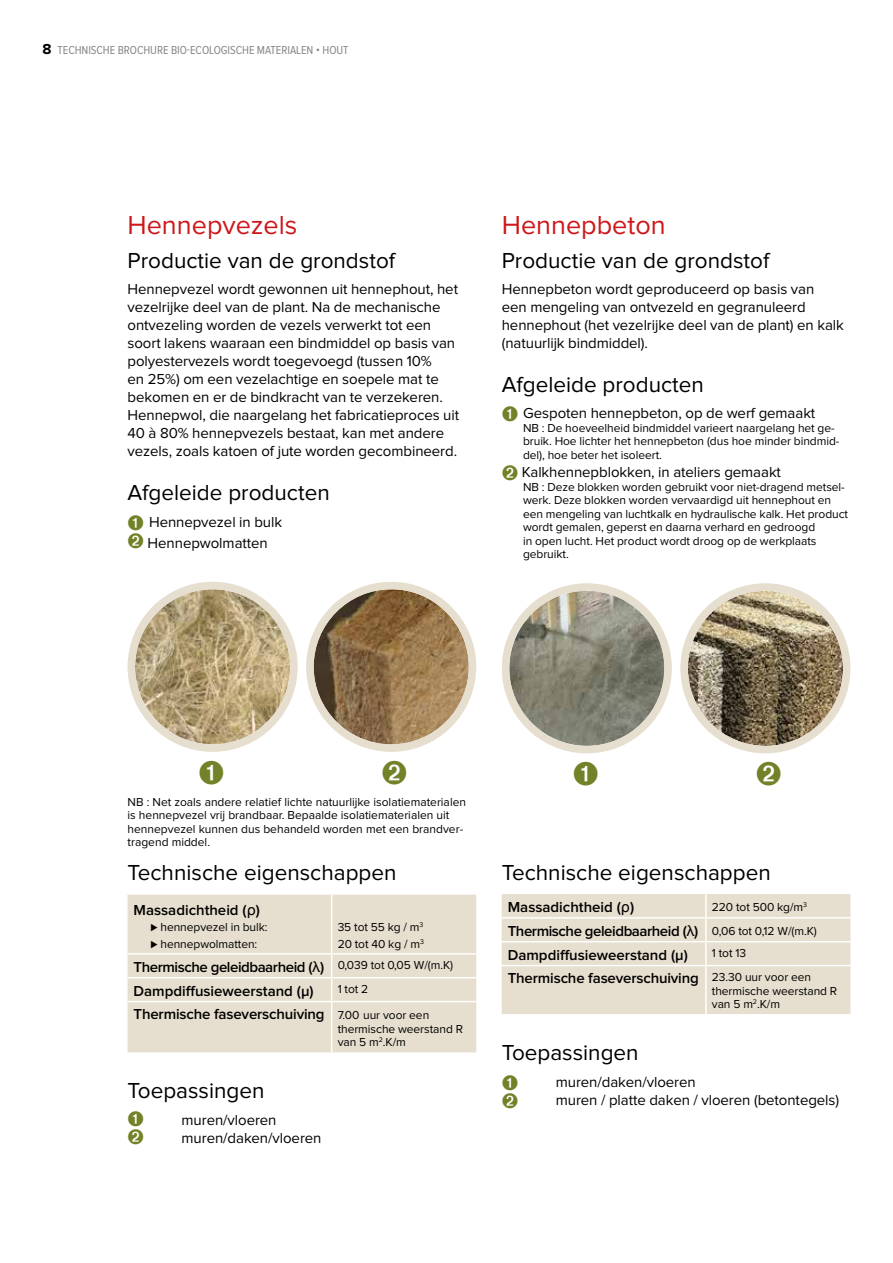
<style>
.page{position:relative;width:893px;height:1263px;background:#fff}
.page>*{position:absolute;margin:0;border:0;box-sizing:border-box;transform-origin:0 0}
.t1{font:27px "Proxima Nova";color:#cd171a}
.t2{font:22.5px "Proxima Nova";color:#000}
.t3{font:15px/18px "Proxima Nova";letter-spacing:-.005em;color:#000}
.t4{font:600 15px/23.9px "Proxima Nova";letter-spacing:-.03em;color:#000}
.t5{font:600 15px "Proxima Nova";letter-spacing:-.01em;color:#000}
.t6{font:12px/13.5px "Proxima Nova";letter-spacing:-.005em;color:#000}
.t7{font:12px "Proxima Nova Cond";letter-spacing:-.005em;color:#878787}
.s1{font-family:"Proxima Nova";font-weight:700;font-size:15px;color:#000}
.s2{color:#728228}
.s3{font-family:"Helvetica";font-weight:400}
.s4{font-weight:600}
.s5{font-weight:400;font-size:12px}
</style>
<div class="page">
<img style="left:135px;top:589px;width:155px;height:155px;border-radius:78px">
<div style="left:128px;top:582px;width:170px;height:170px;border:8px solid #e6dece;border-radius:50%"></div>
<img style="left:314px;top:589px;width:155px;height:155px;border-radius:78px">
<div style="left:306px;top:582px;width:170px;height:170px;border:8px solid #e6dece;border-radius:50%"></div>
<div style="left:128px;top:895px;width:348px;height:157px;background:#e6dece"></div>
<hr style="left:331px;top:895px;width:1px;height:58px;background:#fff">
<hr style="left:128px;top:953px;width:204px;height:2px;background:#fff">
<hr style="left:332px;top:953px;width:144px;height:2px;background:#fff">
<hr style="left:128px;top:977px;width:204px;height:1px;background:#fff">
<hr style="left:332px;top:977px;width:144px;height:1px;background:#fff">
<svg style="left:331px;top:955px;width:1px;height:46px"></svg>
<hr style="left:128px;top:1001px;width:204px;height:1px;background:#fff">
<hr style="left:332px;top:1001px;width:144px;height:1px;background:#fff">
<hr style="left:331px;top:1002px;width:1px;height:50px;background:#fff">
<img style="left:509px;top:591px;width:155px;height:155px;border-radius:78px">
<div style="left:502px;top:583px;width:170px;height:170px;border:8px solid #e6dece;border-radius:50%"></div>
<img style="left:688px;top:591px;width:155px;height:155px;border-radius:78px">
<div style="left:680px;top:583px;width:170px;height:170px;border:8px solid #e6dece;border-radius:50%"></div>
<div style="left:502px;top:894px;width:348px;height:120px;background:#e6dece"></div>
<hr style="left:705px;top:894px;width:2px;height:23px;background:#fff">
<hr style="left:502px;top:917px;width:204px;height:1px;background:#fff">
<hr style="left:706px;top:917px;width:144px;height:1px;background:#fff">
<hr style="left:705px;top:918px;width:2px;height:23px;background:#fff">
<hr style="left:502px;top:941px;width:204px;height:1px;background:#fff">
<hr style="left:706px;top:941px;width:144px;height:1px;background:#fff">
<hr style="left:705px;top:942px;width:2px;height:23px;background:#fff">
<hr style="left:502px;top:965px;width:204px;height:1px;background:#fff">
<hr style="left:706px;top:965px;width:144px;height:1px;background:#fff">
<hr style="left:705px;top:966px;width:2px;height:48px;background:#fff">
<p class="t7" style="left:43px;top:45px;width:308px"><span class="s1">8</span> TECHNISCHE BROCHURE BIO-ECOLOGISCHE MATERIALEN • HOUT</p>
<h1 class="t1" style="left:128px;top:213px;width:171px">Hennepvezels</h1>
<h2 class="t2" style="left:128px;top:250px;width:269px">Productie van de grondstof</h2>
<p class="t3" style="left:128px;top:281px;width:333px">Hennepvezel wordt gewonnen uit hennephout, het vezelrijke deel van de plant. Na de mechanische ontvezeling worden de vezels verwerkt tot een soort lakens waaraan een bindmiddel op basis van polyestervezels wordt toegevoegd (tussen 10%<br>en 25%) om een vezelachtige en soepele mat te bekomen en er de bindkracht van te verzekeren.<br>Hennepwol, die naargelang het fabricatieproces uit 40 à 80% hennepvezels bestaat, kan met andere vezels, zoals katoen of jute worden gecombineerd.</p>
<h2 class="t2" style="left:128px;top:482px;width:204px">Afgeleide producten</h2>
<p class="t3" style="left:128px;top:512px;width:156px;line-height:21px"><span class="s2">➊</span> Hennepvezel in bulk<br><span class="s2">➋</span> Hennepwolmatten</p>
<h1 class="t1" style="left:502px;top:213px;width:165px">Hennepbeton</h1>
<h2 class="t2" style="left:502px;top:250px;width:269px">Productie van de grondstof</h2>
<p class="t3" style="left:502px;top:281px;width:344px">Hennepbeton wordt geproduceerd op basis van<br>een mengeling van ontvezeld en gegranuleerd hennephout (het vezelrijke deel van de plant) en kalk (natuurlijk bindmiddel).</p>
<h2 class="t2" style="left:502px;top:374px;width:204px">Afgeleide producten</h2>
<p class="t3" style="left:502px;top:405px;width:315px"><span class="s2">➊</span> Gespoten hennepbeton, op de werf gemaakt</p>
<p class="t6" style="left:523px;top:422px;width:318px">NB : De hoeveelheid bindmiddel varieert naargelang het ge&shy;bruik. Hoe lichter het hennepbeton (dus hoe minder bindmid&shy;del), hoe beter het isoleert.</p>
<p class="t3" style="left:502px;top:464px;width:281px"><span class="s2">➋</span> Kalkhennepblokken, in ateliers gemaakt</p>
<p class="t6" style="left:523px;top:480px;width:327px">NB : Deze blokken worden gebruikt voor niet-dragend metsel&shy;werk. Deze blokken worden vervaardigd uit hennephout en een mengeling van luchtkalk en hydraulische kalk. Het product wordt gemalen, geperst en daarna verhard en gedroogd<br>in open lucht. Het product wordt droog op de werkplaats gebruikt.</p>
<p class="t6" style="left:128px;top:795px;width:340px">NB : Net zoals andere relatief lichte natuurlijke isolatiematerialen is hennepvezel vrij brandbaar. Bepaalde isolatiematerialen uit hennepvezel kunnen dus behandeld worden met een brandver&shy;tragend middel.</p>
<h2 class="t2" style="left:128px;top:862px;width:271px">Technische eigenschappen</h2>
<p class="t5" style="left:134px;top:903px;width:128px">Massadichtheid (<span class="s3">ρ</span>)</p>
<p class="t6" style="left:151px;top:920px;width:119px;line-height:16.5px"><span class="s4">⊲</span> hennepvezel in bulk: <span class="s4">⊲</span> hennepwolmatten:</p>
<p class="t6" style="left:338px;top:920px;width:88px;line-height:16.5px">35 tot 55 kg / m<sup>3<br></sup>20 tot 40 kg / m<sup>3</sup></p>
<p class="t4" style="left:134px;top:955px;width:321px">Thermische geleidbaarheid (<span class="s3">λ</span>) <sup>0,039</sup> <sup>tot</sup> <sup>0,05</sup> <sup>W/(m.K)<br></sup>Dampdiffusieweerstand (μ)</p>
<p class="t6" style="left:338px;top:983px;width:32px">1 tot 2</p>
<p class="t5" style="left:134px;top:1007px;width:297px">Thermische faseverschuiving <span class="s5">7.00 uur voor een</span></p>
<p class="t6" style="left:338px;top:1023px;width:127px">thermische weerstand R van 5 m<sup>2</sup>.K/m</p>
<h2 class="t2" style="left:128px;top:1081px;width:138px">Toepassingen</h2>
<p class="t3" style="left:182px;top:1111px;width:97px">muren/vloeren</p>
<p class="t3" style="left:182px;top:1129px;width:141px">muren/daken/vloeren</p>
<h2 class="t2" style="left:502px;top:862px;width:271px">Technische eigenschappen</h2>
<p class="t5" style="left:508px;top:900px;width:128px">Massadichtheid (<span class="s3">ρ</span>)</p>
<p class="t6" style="left:712px;top:901px;width:97px">220 tot 500 kg/m<sup>3</sup></p>
<p class="t4" style="left:508px;top:919px;width:311px">Thermische geleidbaarheid (<span class="s3">λ</span>) <span class="s5">0,06 tot 0,12 W/(m.K)<br></span>Dampdiffusieweerstand (μ)</p>
<p class="t6" style="left:712px;top:947px;width:36px">1 tot 13</p>
<p class="t5" style="left:508px;top:971px;width:305px">Thermische faseverschuiving <sup>23.30</sup> <sup>uur</sup> <sup>voor</sup> <sup>een</sup></p>
<p class="t6" style="left:712px;top:984px;width:127px">thermische weerstand R van 5 m<sup>2</sup>.K/m</p>
<h2 class="t2" style="left:502px;top:1042px;width:138px">Toepassingen</h2>
<p class="t3" style="left:556px;top:1073px;width:141px">muren/daken/vloeren</p>
<p class="t3" style="left:556px;top:1091px;width:285px">muren / platte daken / vloeren (betontegels)</p>
</div>
